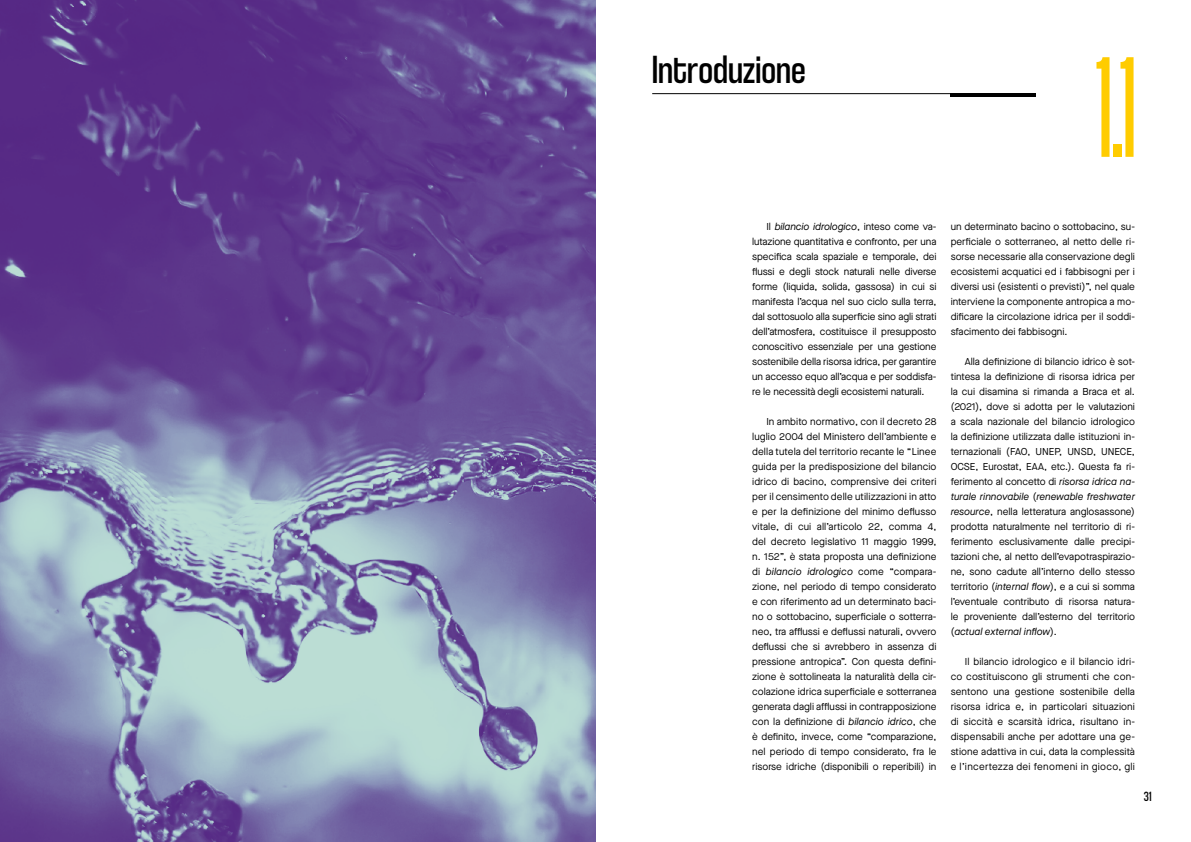
<style>
.page{position:relative;width:1191px;height:842px;background:#fff}
.page>*{position:absolute;margin:0;border:0;box-sizing:border-box;transform-origin:0 0}
.t1{font:150px "Coolvetica Crammed Rg";color:#fc0}
.t2{font:41px "Coolvetica Condensed Rg";color:#000}
.t3{font:14px "Coolvetica Condensed Rg";color:#000}
.t4{font:10px/15px "Maison Neue";color:#000;text-align:justify}
.s1{font-style:italic}
</style>
<div class="page">
<img style="left:0;top:0;width:595px;height:842px">
<hr style="left:652px;top:93px;width:383px;height:1px;background:#000">
<hr style="left:950px;top:93px;width:85px;height:4px;background:#000">
<h2 class="t2" style="left:652px;top:44px;width:155px">Introduzione</h2>
<h1 class="t1" style="left:1095px;top:30px;width:42px">1.1</h1>
<p class="t4" style="left:752px;top:218px;width:186px;text-indent:14px">Il <span class="s1">bilancio idrologico</span>, inteso come va&shy;lutazione quantitativa e confronto, per una specifica scala spaziale e temporale, dei flussi e degli stock naturali nelle diverse forme (liquida, solida, gassosa) in cui si manifesta l’acqua nel suo ciclo sulla terra, dal sottosuolo alla superficie sino agli strati dell’atmosfera, costituisce il presupposto conoscitivo essenziale per una gestione sostenibile della risorsa idrica, per garantire un accesso equo all’acqua e per soddisfa&shy;re le necessità degli ecosistemi naturali.</p>
<p class="t4" style="left:752px;top:413px;width:186px;text-indent:14px">In ambito normativo, con il decreto 28 luglio 2004 del Ministero dell’ambiente e della tutela del territorio recante le “Linee guida per la predisposizione del bilancio idrico di bacino, comprensive dei criteri per il censimento delle utilizzazioni in atto e per la definizione del minimo deflusso vitale, di cui all’articolo 22, comma 4, del decreto legislativo 11 maggio 1999, n. 152”, è stata proposta una definizione di <span class="s1">bilancio idrologico</span> come “compara&shy;zione, nel periodo di tempo considerato e con riferimento ad un determinato baci&shy;no o sottobacino, superficiale o sotterra&shy;neo, tra afflussi e deflussi naturali, ovvero deflussi che si avrebbero in assenza di pressione antropica”. Con questa defini&shy;zione è sottolineata la naturalità della cir&shy;colazione idrica superficiale e sotterranea generata dagli afflussi in contrapposizione con la definizione di <span class="s1">bilancio idrico</span>, che è definito, invece, come “comparazione, nel periodo di tempo considerato, fra le risorse idriche (disponibili o reperibili) in</p>
<p class="t4" style="left:950px;top:218px;width:186px">un determinato bacino o sottobacino, su&shy;perficiale o sotterraneo, al netto delle ri&shy;sorse necessarie alla conservazione degli ecosistemi acquatici ed i fabbisogni per i diversi usi (esistenti o previsti)”, nel quale interviene la componente antropica a mo&shy;dificare la circolazione idrica per il soddi&shy;sfacimento dei fabbisogni.</p>
<p class="t4" style="left:950px;top:353px;width:186px;text-indent:14px">Alla definizione di bilancio idrico è sot&shy;tintesa la definizione di risorsa idrica per la cui disamina si rimanda a Braca et al. (2021), dove si adotta per le valutazioni a scala nazionale del bilancio idrologico la definizione utilizzata dalle istituzioni in&shy;ternazionali (FAO, UNEP, UNSD, UNECE, OCSE, Eurostat, EAA, etc.). Questa fa ri&shy;ferimento al concetto di <span class="s1">risorsa idrica na&shy;turale rinnovabile</span> (<span class="s1">renewable freshwater resource</span>, nella letteratura anglosassone) prodotta naturalmente nel territorio di ri&shy;ferimento esclusivamente dalle precipi&shy;tazioni che, al netto dell’evapotraspirazio&shy;ne, sono cadute all’interno dello stesso territorio (<span class="s1">internal flow</span>), e a cui si somma l’eventuale contributo di risorsa natura&shy;le proveniente dall’esterno del territorio (<span class="s1">actual external inflow</span>).</p>
<p class="t4" style="left:950px;top:653px;width:186px;text-indent:14px">Il bilancio idrologico e il bilancio idri&shy;co costituiscono gli strumenti che con&shy;sentono una gestione sostenibile della risorsa idrica e, in particolari situazioni di siccità e scarsità idrica, risultano in&shy;dispensabili anche per adottare una ge&shy;stione adattiva in cui, data la complessità e l’incertezza dei fenomeni in gioco, gli</p>
<h3 class="t3" style="left:1143px;top:787px;width:9px">31</h3>
</div>
